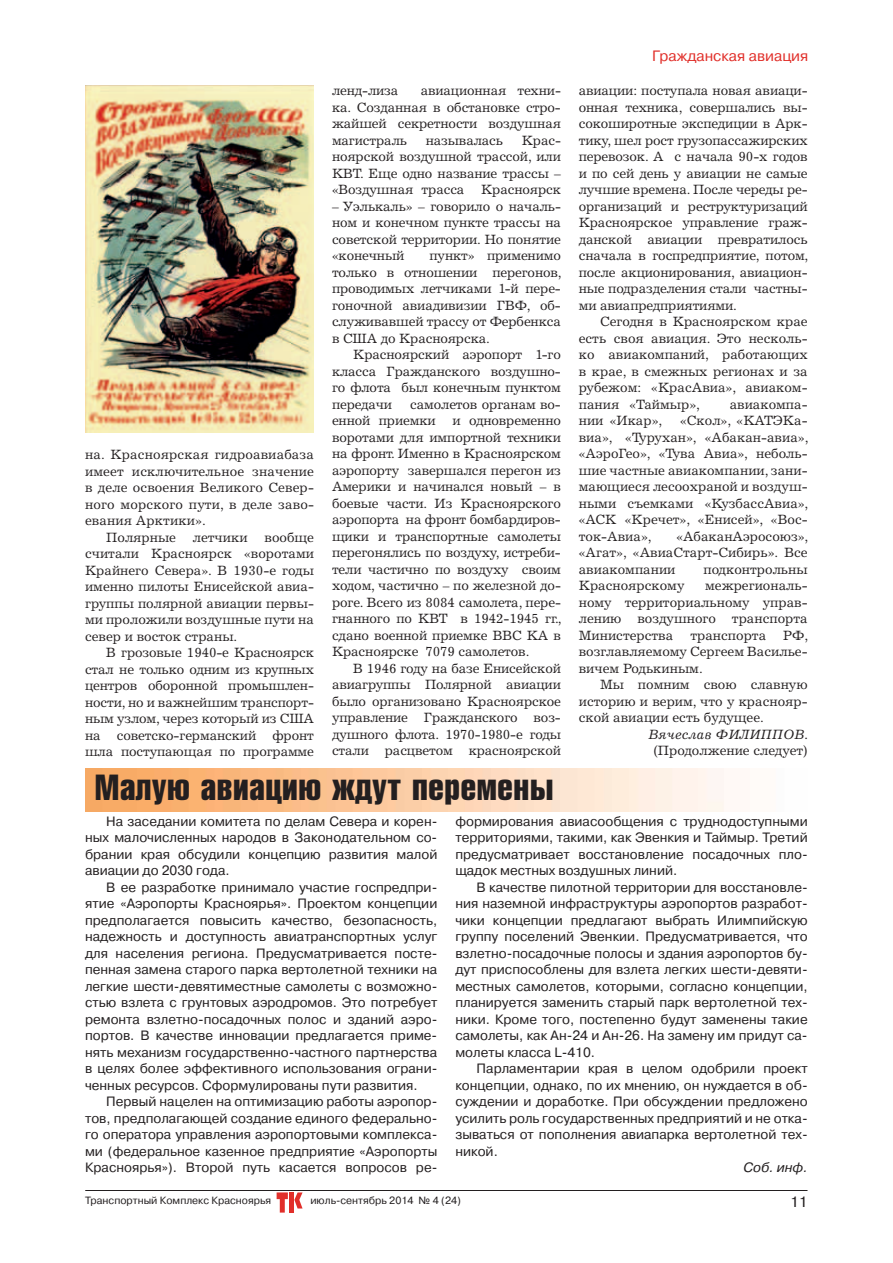
<style>
.page{position:relative;width:893px;height:1263px;background:#fff}
.page>*{position:absolute;margin:0;border:0;box-sizing:border-box;transform-origin:0 0}
.t1{font:700 33px "zn Rubrica Cn";color:#231f20}
.t2{font:15px "zn Pragmatica";color:#e12f2a}
.t3{font:15px "zn Pragmatica";color:#231f20}
.t4{font:13.5px/16.5px "zn Excelsior";letter-spacing:-.01em;color:#231f20;text-align:justify}
.t5{font:13.5px/16.5px "zn Pragmatica";color:#231f20;text-align:justify}
.t6{font:italic 13.5px "zn Excelsior";color:#231f20}
.t7{font:italic 13.5px "zn Pragmatica";color:#231f20}
.t8{font:10.5px "zn Pragmatica";color:#231f20}
</style>
<div class="page">
<hr style="left:85px;top:1190px;width:722px;height:1px;background:#231f20">
<svg style="left:277px;top:1192px;width:11px;height:20px"></svg>
<div style="left:289px;top:1192px;width:5px;height:20px;background:#e12f2a"></div>
<svg style="left:294px;top:1192px;width:9px;height:16px"></svg>
<img style="left:85px;top:768px;width:639px;height:43px">
<img style="left:85px;top:85px;width:229px;height:348px">
<p class="t4" style="left:85px;top:446px;width:230px">на. Красноярская гидроавиабаза имеет исключительное значение в деле освоения Великого Север&shy;ного морского пути, в деле заво&shy;евания Арктики».</p>
<p class="t4" style="left:85px;top:529px;width:230px;text-indent:21px">Полярные летчики вообще считали Красноярск «воротами Крайнего Севера». В 1930-е годы именно пилоты Енисейской авиа&shy;группы полярной авиации первы&shy;ми проложили воздушные пути на север и восток страны.</p>
<p class="t4" style="left:85px;top:644px;width:230px;text-indent:21px">В грозовые 1940-е Красноярск стал не только одним из крупных центров оборонной промышлен&shy;ности, но и важнейшим транспорт&shy;ным узлом, через который из США на советско-германский фронт шла поступающая по программе</p>
<p class="t4" style="left:332px;top:83px;width:230px;text-indent:89px">авиационная техни&shy;ка. Созданная в обстановке стро&shy;жайшей секретности воздушная магистраль</p>
<p class="t4" style="left:332px;top:83px;width:68px">ленд-лиза</p>
<p class="t4" style="left:332px;top:132px;width:230px;text-indent:190px">Крас&shy;ноярской воздушной трассой, или КВТ. Еще одно название трассы – «Воздушная трасса Красноярск</p>
<p class="t4" style="left:332px;top:198px;width:230px">– Уэлькаль» – говорило о началь&shy;ном и конечном пункте трассы на советской территории. Но понятие «конечный</p>
<p class="t4" style="left:426px;top:132px;width:79px">называлась</p>
<p class="t4" style="left:332px;top:247px;width:231px;text-indent:97px">пункт» применимо только в отношении перегонов, проводимых летчиками 1-й пере&shy;гоночной авиадивизии ГВФ, об&shy;служивавшей трассу от Фербенкса в США до Красноярска.</p>
<p class="t4" style="left:332px;top:346px;width:230px;text-indent:21px">Красноярский аэропорт 1-го класса Гражданского воздушно&shy;го флота был конечным пунктом передачи</p>
<p class="t4" style="left:332px;top:396px;width:231px;text-indent:78px">самолетов органам во&shy;енной приемки и одновременно воротами для импортной техники на фронт. Именно в Красноярском аэропорту завершался перегон из Америки и начинался новый – в боевые части. Из Красноярского аэропорта на фронт бомбардиров&shy;щики и транспортные самолеты перегонялись по воздуху, истреби&shy;тели частично по воздуху своим ходом, частично – по железной до&shy;роге. Всего из 8084 самолета, пере&shy;гнанного по КВТ в 1942-1945 гг., сдано военной приемке ВВС КА в Красноярске 7079 самолетов.</p>
<p class="t4" style="left:332px;top:660px;width:230px;text-indent:21px">В 1946 году на базе Енисейской авиагруппы Полярной авиации было организовано Красноярское управление Гражданского воз&shy;душного флота. 1970-1980-е годы стали расцветом красноярской</p>
<h1 class="t1" style="left:94px;top:768px;width:461px">Малую авиацию ждут перемены</h1>
<p class="t2" style="left:652px;top:48px;width:158px">Гражданская авиация</p>
<p class="t4" style="left:579px;top:82px;width:231px">авиации: поступала новая авиаци&shy;онная техника, совершались вы&shy;сокоширотные экспедиции в Арк&shy;тику, шел рост грузопассажирских перевозок. А с начала 90-х годов и по сей день у авиации не самые лучшие времена. После череды ре&shy;организаций и реструктуризаций Красноярское управление граж&shy;данской авиации превратилось сначала в госпредприятие, потом, после акционирования, авиацион&shy;ные подразделения стали частны&shy;ми авиапредприятиями.</p>
<p class="t4" style="left:579px;top:313px;width:230px;text-indent:21px">Сегодня в Красноярском крае есть своя авиация. Это несколь&shy;ко авиакомпаний, работающих в крае, в смежных регионах и за рубежом: «КрасАвиа», авиаком&shy;пания «Таймыр»,</p>
<p class="t4" style="left:730px;top:396px;width:80px">авиакомпа-</p>
<p class="t4" style="left:579px;top:412px;width:231px;text-indent:101px">«Скол», «КАТЭКа&shy;виа», «Турухан», «Абакан-авиа», «АэроГео», «Тува Авиа», неболь&shy;шие частные авиакомпании, зани&shy;мающиеся лесоохраной и воздуш&shy;ными съемками «КузбассАвиа», «АСК «Кречет», «Енисей», «Вос&shy;ток-Авиа»,</p>
<p class="t4" style="left:579px;top:412px;width:85px">нии «Икар»,</p>
<p class="t4" style="left:579px;top:528px;width:231px;text-indent:98px">«АбаканАэросоюз», «Агат», «АвиаСтарт-Сибирь». Все авиакомпании</p>
<p class="t4" style="left:703px;top:561px;width:106px">подконтрольны</p>
<p class="t4" style="left:579px;top:577px;width:107px">Красноярскому</p>
<p class="t4" style="left:579px;top:577px;width:230px;text-indent:126px">межрегиональ&shy;ному территориальному управ&shy;лению воздушного транспорта Министерства</p>
<p class="t4" style="left:579px;top:627px;width:231px;text-indent:205px">РФ, возглавляемому Сергеем Василье&shy;вичем Родькиным.</p>
<p class="t4" style="left:579px;top:676px;width:230px;text-indent:21px">Мы помним свою славную историю и верим, что у краснояр&shy;ской авиации есть будущее.</p>
<p class="t6" style="left:648px;top:726px;width:93px">Вячеслав Филиппов</p>
<p class="t6" style="left:804px;top:726px;width:5px">.</p>
<p class="t4" style="left:653px;top:742px;width:156px">(Продолжение следует)</p>
<p class="t4" style="left:690px;top:627px;width:77px">транспорта</p>
<p class="t5" style="left:85px;top:813px;width:354px;text-indent:21px">На заседании комитета по делам Севера и корен&shy;ных малочисленных народов в Законодательном со&shy;брании края обсудили концепцию развития малой авиации до 2030 года.</p>
<p class="t5" style="left:85px;top:879px;width:354px;text-indent:21px">В ее разработке принимало участие госпредпри&shy;ятие «Аэропорты Красноярья». Проектом концепции предполагается повысить качество, безопасность, надежность и доступность авиатранспортных услуг для населения региона. Предусматривается посте&shy;пенная замена старого парка вертолетной техники на легкие шести-девятиместные самолеты с возможно&shy;стью взлета с грунтовых аэродромов. Это потребует ремонта взлетно-посадочных полос и зданий аэро&shy;портов. В качестве инновации предлагается приме&shy;нять механизм государственно-частного партнерства в целях более эффективного использования ограни&shy;ченных ресурсов. Сформулированы пути развития.</p>
<p class="t5" style="left:85px;top:1093px;width:354px;text-indent:21px">Первый нацелен на оптимизацию работы аэропор&shy;тов, предполагающей создание единого федерально&shy;го оператора управления аэропортовыми комплекса&shy;ми (федеральное казенное предприятие «Аэропорты Красноярья»). Второй путь касается вопросов ре-</p>
<p class="t5" style="left:455px;top:813px;width:354px">формирования авиасообщения с труднодоступными территориями, такими, как Эвенкия и Таймыр. Третий предусматривает восстановление посадочных пло&shy;щадок местных воздушных линий.</p>
<p class="t5" style="left:455px;top:879px;width:354px;text-indent:21px">В качестве пилотной территории для восстановле&shy;ния наземной инфраструктуры аэропортов разработ&shy;чики концепции предлагают выбрать Илимпийскую группу поселений Эвенкии. Предусматривается, что взлетно-посадочные полосы и здания аэропортов бу&shy;дут приспособлены для взлета легких шести-девяти&shy;местных самолетов, которыми, согласно концепции, планируется заменить старый парк вертолетной тех&shy;ники. Кроме того, постепенно будут заменены такие самолеты, как Ан-24 и Ан-26. На замену им придут са&shy;молеты класса L-410.</p>
<p class="t5" style="left:455px;top:1060px;width:354px;text-indent:21px">Парламентарии края в целом одобрили проект концепции, однако, по их мнению, он нуждается в об&shy;суждении и доработке. При обсуждении предложено усилить роль государственных предприятий и не отка&shy;зываться от пополнения авиапарка вертолетной тех&shy;никой.</p>
<p class="t7" style="left:743px;top:1160px;width:66px">Соб. инф.</p>
<p class="t8" style="left:85px;top:1195px;width:188px">Транспортный Комплекс Красноярья</p>
<p class="t8" style="left:310px;top:1195px;width:152px">июль-сентябрь 2014 № 4 (24)</p>
<p class="t3" style="left:790px;top:1194px;width:19px">11</p>
</div>
